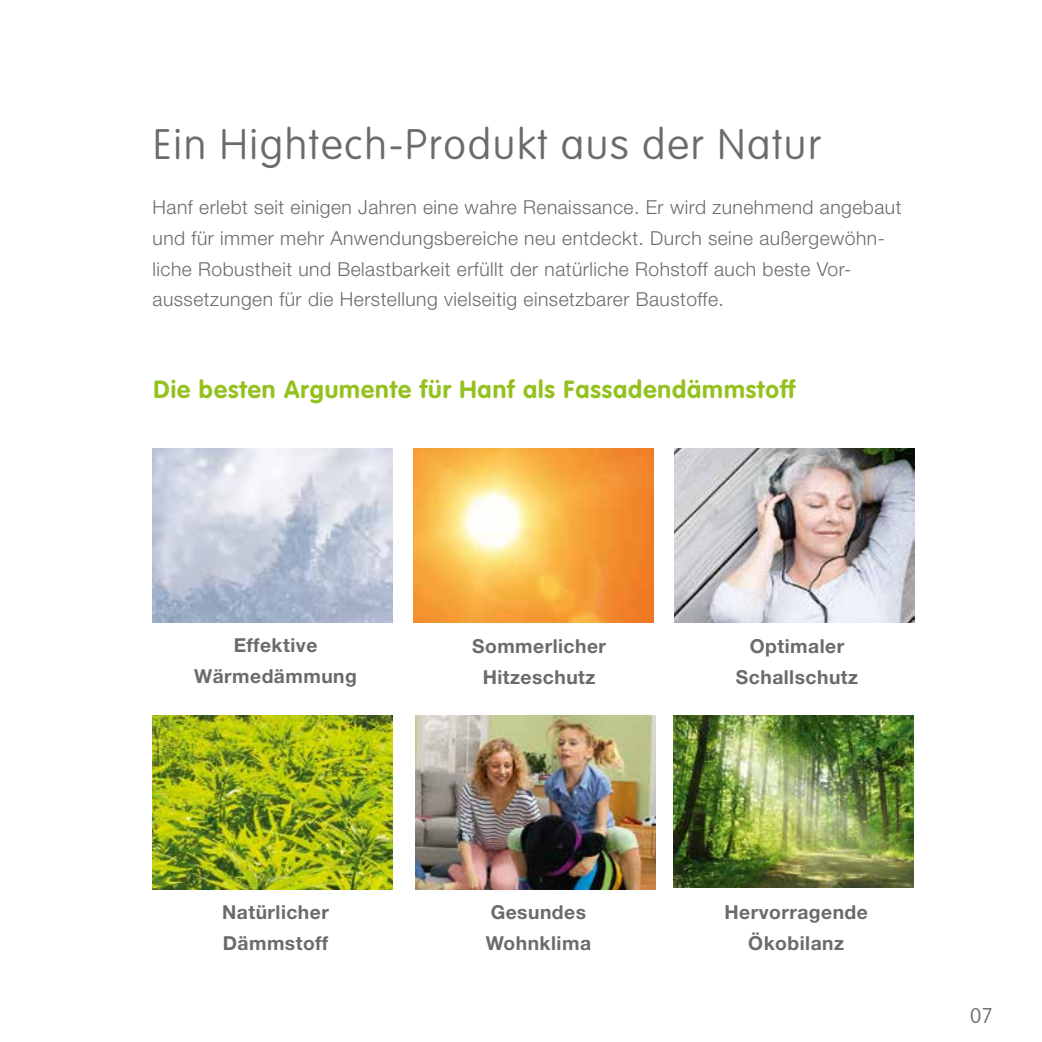
<style>
.page{position:relative;width:1042px;height:1042px;background:#fff}
.page>*{position:absolute;margin:0;border:0;box-sizing:border-box;transform-origin:0 0}
.t1{font:100 42px "VAG Rounded LT";letter-spacing:.04em;color:#6c6b6a}
.t2{font:700 24.5px "VAG Rounded LT";letter-spacing:.04em;color:#95c11f}
.t3{font:100 21px "VAG Rounded LT";color:#6c6b6a}
.t4{font:300 19.25px/30.6px "Helvetica Neue LT";letter-spacing:.025em;color:#6c6b6a}
.t5{font:700 19.25px/30.6px "Helvetica Neue LT";letter-spacing:.025em;color:#6c6b6a;text-align:center}
</style>
<div class="page">
<img style="left:673px;top:715px;width:240px;height:173px">
<img style="left:674px;top:449px;width:240px;height:173px">
<img style="left:153px;top:715px;width:240px;height:174px">
<img style="left:153px;top:449px;width:240px;height:173px">
<img style="left:413px;top:449px;width:240px;height:173px">
<img style="left:415px;top:715px;width:240px;height:174px">
<h1 class="t1" style="left:153px;top:121px;width:669px">Ein Hightech-Produkt aus der Natur</h1>
<p class="t4" style="left:153px;top:192px;width:750px">Hanf erlebt seit einigen Jahren eine wahre Renaissance. Er wird zunehmend angebaut und für immer mehr Anwendungsbereiche neu entdeckt. Durch seine außergewöhn&shy;liche Robustheit und Belastbarkeit erfüllt der natürliche Rohstoff auch beste Vor&shy;aussetzungen für die Herstellung vielseitig einsetzbarer Baustoffe.</p>
<p class="t2" style="left:154px;top:375px;width:643px">Die besten Argumente für Hanf als Fassadendämmstoff</p>
<p class="t5" style="left:194px;top:629px;width:164px">Effektive<br>Wärmedämmung</p>
<p class="t5" style="left:472px;top:630px;width:135px">Sommerlicher<br>Hitzeschutz</p>
<p class="t5" style="left:222px;top:896px;width:108px;text-align:left">Natürlicher<br>Dämmstoff</p>
<p class="t5" style="left:486px;top:896px;width:107px;text-align:left">Gesundes<br>Wohnklima</p>
<p class="t5" style="left:736px;top:630px;width:124px">Optimaler<br>Schallschutz</p>
<p class="t5" style="left:724px;top:896px;width:145px">Hervorragende<br>Ökobilanz</p>
<p class="t3" style="left:970px;top:1004px;width:24px">07</p>
</div>
